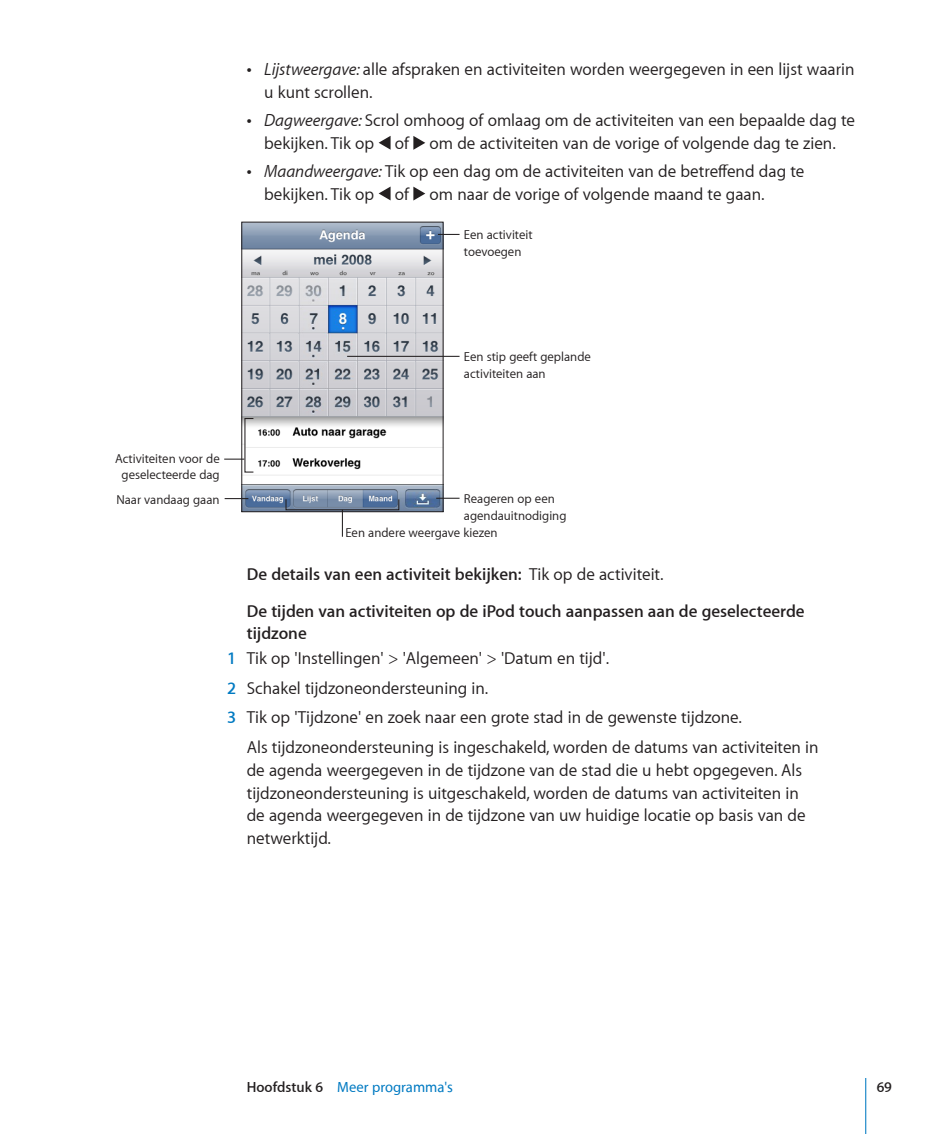
<style>
.page{position:relative;width:945px;height:1134px;background:#fff}
.page>*{position:absolute;margin:0;border:0;box-sizing:border-box;transform-origin:0 0}
.t1{font:17.5px/22.8px "Myriad Set Text";color:#231f20}
.t2{font:600 17.5px/36.8px "Myriad Set";color:#231f20}
.t3{font:500 14.88px "Myriad Set";color:#007ac2}
.t4{font:600 14.88px "Myriad Set";color:#231f20}
.t5{font:13.12px/16.6px "Myriad Set Text";color:#231f20}
.s1{font-family:"Apple Icon Four";font-size:15.75px}
.s2{font-style:italic}
.s3{font-family:"Myriad Set Text";font-weight:400}
.s4{font-family:"Myriad Set";font-weight:600;color:#007ac2}
.s5{font-weight:600;color:#231f20}
</style>
<div class="page">
<hr style="left:865px;top:1078px;width:1px;height:56px;background:#007ac2">
<svg style="left:379px;top:136px;width:12px;height:14px"></svg>
<svg style="left:413px;top:136px;width:12px;height:14px"></svg>
<svg style="left:379px;top:187px;width:12px;height:13px"></svg>
<svg style="left:413px;top:187px;width:12px;height:14px"></svg>
<img style="left:243px;top:224px;width:199px;height:286px">
<div style="left:241px;top:222px;width:203px;height:290px;border:1px solid #231f20"></div>
<svg style="left:438px;top:234px;width:22px;height:1px"></svg>
<hr style="left:347px;top:356px;width:113px;height:1px;background:#231f20">
<svg style="left:436px;top:498px;width:24px;height:1px"></svg>
<svg style="left:225px;top:498px;width:23px;height:1px"></svg>
<svg style="left:342px;top:510px;width:1px;height:27px"></svg>
<div style="left:285px;top:499px;width:114px;height:11px;border:1px solid #231f20"></div>
<svg style="left:224px;top:459px;width:20px;height:1px"></svg>
<p class="t1" style="left:264px;top:58px;width:592px;text-indent:-18px"><span class="s1">Â</span> <span class="s2">Lijstweergave:</span> alle afspraken en activiteiten worden weergegeven in een lijst waarin u kunt scrollen.</p>
<p class="t1" style="left:247px;top:109px;width:610px;text-align:center"><span class="s1">Â</span> <span class="s2">Dagweergave:</span> Scrol omhoog of omlaag om de activiteiten van een bepaalde dag te bekijken. Tik op of om de activiteiten van de vorige of volgende dag te zien.</p>
<p class="t1" style="left:264px;top:159px;width:542px;text-indent:-18px"><span class="s1">Â</span> <span class="s2">Maandweergave:</span> Tik op een dag om de activiteiten van de betreffend dag te bekijken. Tik op of om naar de vorige of volgende maand te gaan.</p>
<p class="t5" style="left:464px;top:226px;width:70px">Een activiteit toevoegen</p>
<p class="t5" style="left:464px;top:348px;width:128px">Een stip geeft geplande activiteiten aan</p>
<p class="t5" style="left:115px;top:450px;width:106px;text-align:center">Activiteiten voor de geselecteerde dag</p>
<p class="t5" style="left:116px;top:491px;width:105px">Naar vandaag gaan</p>
<p class="t5" style="left:464px;top:490px;width:104px">Reageren op een agendauitnodiging</p>
<p class="t5" style="left:345px;top:524px;width:154px">Een andere weergave kiezen</p>
<p class="t2" style="left:247px;top:555px;width:559px">De details van een activiteit bekijken: <span class="s3">Tik op de activiteit.<br></span>De tijden van activiteiten op de iPod touch aanpassen aan de geselecteerde</p>
<p class="t2" style="left:247px;top:615px;width:62px">tijdzone</p>
<p class="t1" style="left:227px;top:646px;width:384px"><span class="s4">1</span> Tik op 'Instellingen' &gt; 'Algemeen' &gt; 'Datum en tijd'.</p>
<p class="t1" style="left:227px;top:676px;width:263px"><span class="s4">2</span> Schakel tijdzoneondersteuning in.</p>
<p class="t1" style="left:227px;top:706px;width:516px"><span class="s4">3</span> Tik op 'Tijdzone' en zoek naar een grote stad in de gewenste tijdzone.</p>
<p class="t1" style="left:247px;top:735px;width:573px">Als tijdzoneondersteuning is ingeschakeld, worden de datums van activiteiten in</p>
<p class="t1" style="left:247px;top:758px;width:561px">de agenda weergegeven in de tijdzone van de stad die u hebt opgegeven. Als tijdzoneondersteuning is uitgeschakeld, worden de datums van activiteiten in de agenda weergegeven in de tijdzone van uw huidige locatie op basis van de netwerktijd.</p>
<p class="t3" style="left:247px;top:1078px;width:208px"><span class="s5">Hoofdstuk 6</span> Meer programma's</p>
<p class="t4" style="left:877px;top:1078px;width:17px">69</p>
</div>
